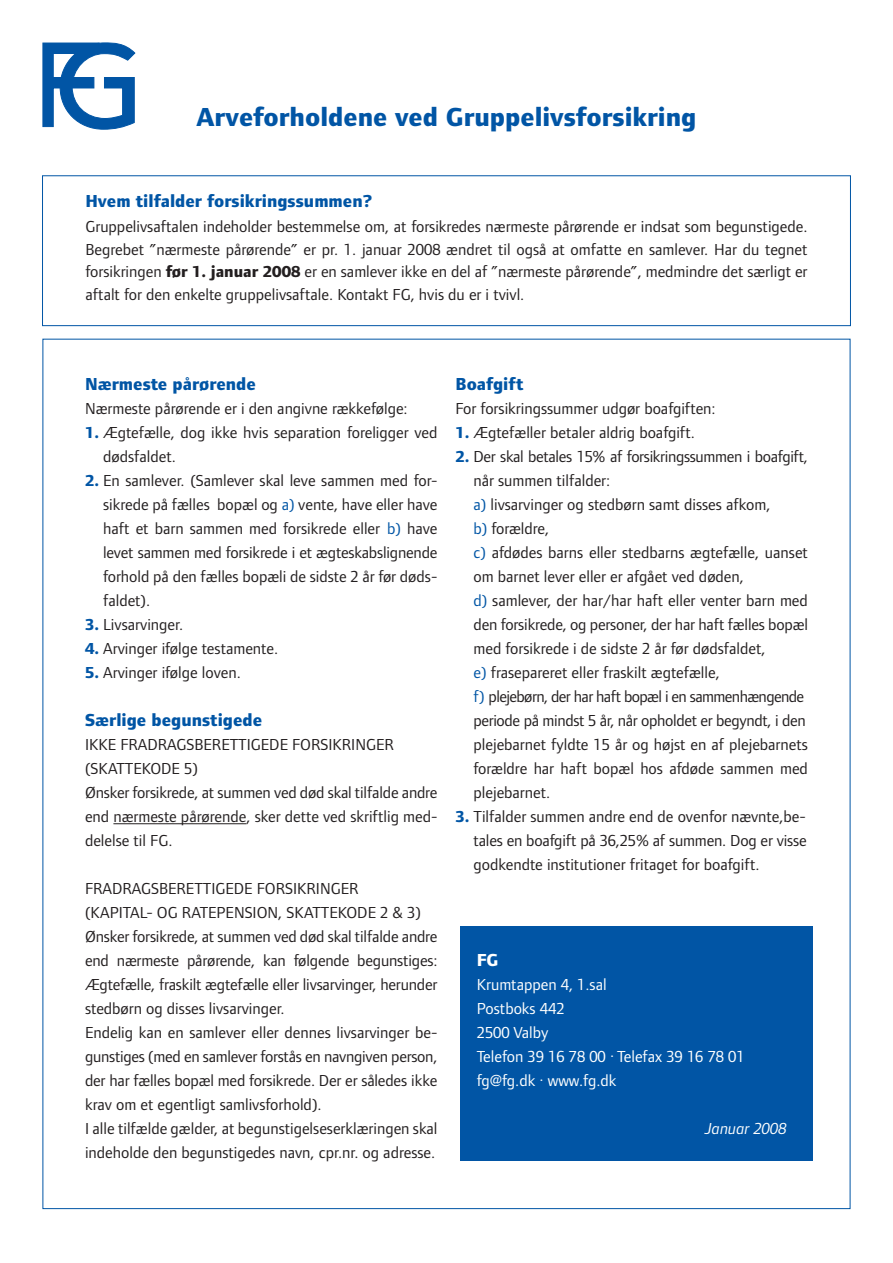
<style>
.page{position:relative;width:893px;height:1263px;background:#fff}
.page>*{position:absolute;margin:0;border:0;box-sizing:border-box;transform-origin:0 0}
.RUBRIK{font:800 27px "Foundry Form Sans";color:#0155a5}
.FED{font:800 18px "Foundry Form Sans";color:#0155a5}
.t1{font:800 18px "Foundry Form Sans";color:#fff}
.BRØD{font:16.5px/24px "Foundry Form Sans";color:#231f20;text-align:justify}
.BRØD-2{font:16.5px/24px "Foundry Form Sans";letter-spacing:-.02em;color:#231f20}
.t2{font:16.5px "Foundry Form Sans";color:#fff}
.t3{font:italic 16.5px "Foundry Form Sans";color:#fff}
.s1{font-weight:800}
.s2{font-weight:800;color:#0155a5}
.s3{color:#0155a5}
</style>
<div class="page">
<div style="left:460px;top:926px;width:352px;height:235px;background:#0155a5"></div>
<div style="left:42px;top:175px;width:809px;height:151px;border:1px solid #0155a5"></div>
<hr style="left:113px;top:823px;width:133px;height:1px;background:#231f20">
<svg style="left:43px;top:43px;width:93px;height:87px"></svg>
<p class="RUBRIK" style="left:196px;top:102px;width:502px">Arveforholdene ved Gruppelivsforsikring</p>
<p class="FED" style="left:85px;top:191px;width:288px">Hvem tilfalder forsikringssummen?</p>
<p class="BRØD" style="left:85px;top:215px;width:724px">Gruppelivsaftalen indeholder bestemmelse om, at forsikredes nærmeste pårørende er indsat som begunstigede.</p>
<p class="BRØD" style="left:85px;top:237px;width:724px">Begrebet ”nærmeste pårørende” er pr. 1. januar 2008 ændret til også at omfatte en samlever. Har du tegnet</p>
<p class="BRØD" style="left:85px;top:260px;width:724px;line-height:22.5px">forsikringen <span class="s1">før 1. januar 2008</span> er en samlever ikke en del af ”nærmeste pårørende”, medmindre det særligt er aftalt for den enkelte gruppelivsaftale. Kontakt FG, hvis du er i tvivl.</p>
<p class="FED" style="left:85px;top:374px;width:172px">Nærmeste pårørende</p>
<p class="BRØD" style="left:85px;top:396px;width:324px">Nærmeste pårørende er i den angivne rækkefølge:</p>
<p class="BRØD" style="left:85px;top:420px;width:354px"><span class="s2">1.</span> Ægtefælle, dog ikke hvis separation foreligger ved</p>
<p class="BRØD" style="left:103px;top:444px;width:74px">dødsfaldet.</p>
<p class="BRØD" style="left:85px;top:468px;width:354px"><span class="s2">2.</span> En samlever. (Samlever skal leve sammen med for-</p>
<p class="BRØD" style="left:103px;top:492px;width:336px">sikrede på fælles bopæl og <span class="s3">a)</span> vente, have eller have</p>
<p class="BRØD" style="left:103px;top:516px;width:336px">haft et barn sammen med forsikrede eller <span class="s3">b)</span> have</p>
<p class="BRØD" style="left:103px;top:540px;width:336px">levet sammen med forsikrede i et ægteskabslignende</p>
<p class="BRØD" style="left:103px;top:564px;width:336px">forhold på den fælles bopæli de sidste 2 år før døds-</p>
<p class="BRØD" style="left:103px;top:588px;width:49px">faldet).</p>
<p class="BRØD" style="left:85px;top:612px;width:100px"><span class="s2">3.</span> Livsarvinger.</p>
<p class="BRØD" style="left:85px;top:636px;width:195px"><span class="s2">4.</span> Arvinger ifølge testamente.</p>
<p class="BRØD" style="left:85px;top:660px;width:157px"><span class="s2">5.</span> Arvinger ifølge loven.</p>
<p class="FED" style="left:85px;top:710px;width:179px">Særlige begunstigede</p>
<p class="BRØD" style="left:85px;top:732px;width:93px">Ikke fradragsb</p>
<p class="BRØD" style="left:204px;top:732px;width:192px">erettigede forsikringer</p>
<p class="BRØD" style="left:85px;top:756px;width:114px">(skattekode 5)</p>
<p class="BRØD" style="left:85px;top:780px;width:354px">Ønsker forsikrede, at summen ved død skal tilfalde andre end nærmeste pårørende, sker dette ved skriftlig med&shy;delelse til FG.</p>
<p class="BRØD" style="left:85px;top:876px;width:57px">Fradragsb</p>
<p class="BRØD" style="left:168px;top:876px;width:192px">erettigede forsikringer</p>
<p class="BRØD" style="left:85px;top:900px;width:337px">(kapital- og ratepension, skattekode 2 &amp; 3)</p>
<p class="BRØD" style="left:85px;top:924px;width:354px">Ønsker forsikrede, at summen ved død skal tilfalde andre end nærmeste pårørende, kan følgende begunstiges:<br>Ægtefælle, fraskilt ægtefælle eller livsarvinger, herunder stedbørn og disses livsarvinger.</p>
<p class="BRØD" style="left:85px;top:1020px;width:354px">Endelig kan en samlever eller dennes livsarvinger be&shy;gunstiges (med en samlever forstås en navngiven person, der har fælles bopæl med forsikrede. Der er således ikke krav om et egentligt samlivsforhold).</p>
<p class="BRØD" style="left:85px;top:1116px;width:354px">I alle tilfælde gælder, at begunstigelseserklæringen skal indeholde den begunstigedes navn, cpr.nr. og adresse.</p>
<p class="FED" style="left:455px;top:374px;width:69px">Boafgift</p>
<p class="BRØD" style="left:455px;top:396px;width:262px">For forsikringssummer udgør boafgiften:</p>
<p class="BRØD" style="left:455px;top:420px;width:241px"><span class="s2">1.</span> Ægtefæller betaler aldrig boafgift.</p>
<p class="BRØD-2" style="left:455px;top:444px;width:354px"><span class="s2">2.</span> Der skal betales 15% af forsikringssummen i boafgift,</p>
<p class="BRØD" style="left:473px;top:468px;width:138px">når summen tilfalder:</p>
<p class="BRØD" style="left:473px;top:492px;width:299px"><span class="s3">a)</span> livsarvinger og stedbørn samt disses afkom,</p>
<p class="BRØD" style="left:473px;top:516px;width:77px"><span class="s3">b)</span> forældre,</p>
<p class="BRØD" style="left:473px;top:540px;width:336px"><span class="s3">c)</span> afdødes barns eller stedbarns ægtefælle, uanset</p>
<p class="BRØD" style="left:473px;top:564px;width:272px">om barnet lever eller er afgået ved døden,</p>
<p class="BRØD" style="left:473px;top:588px;width:336px"><span class="s3">d)</span> samlever, der har/har haft eller venter barn med</p>
<p class="BRØD" style="left:473px;top:612px;width:336px">den forsikrede, og personer, der har haft fælles bopæl</p>
<p class="BRØD" style="left:473px;top:636px;width:294px">med forsikrede i de sidste 2 år før dødsfaldet,</p>
<p class="BRØD" style="left:473px;top:660px;width:248px"><span class="s3">e)</span> frasepareret eller fraskilt ægtefælle,</p>
<p class="BRØD-2" style="left:473px;top:684px;width:336px"><span class="s3">f)</span> plejebørn, der har haft bopæl i en sammenhængende periode på mindst 5 år, når opholdet er begyndt, i den plejebarnet fyldte 15 år og højst en af plejebarnets</p>
<p class="BRØD" style="left:473px;top:756px;width:336px">forældre har haft bopæl hos afdøde sammen med</p>
<p class="BRØD" style="left:473px;top:780px;width:78px">plejebarnet.</p>
<p class="BRØD" style="left:473px;top:804px;width:335px;text-indent:-18px"><span class="s2">3.</span> Tilfalder summen andre end de ovenfor nævnte,be&shy;tales en boafgift på 36,25% af summen. Dog er visse godkendte institutioner fritaget for boafgift.</p>
<p class="t1" style="left:477px;top:950px;width:23px">FG</p>
<p class="t2" style="left:477px;top:975px;width:131px">Krumtappen 4, 1.sal</p>
<p class="t2" style="left:477px;top:999px;width:89px">Postboks 442</p>
<p class="t2" style="left:477px;top:1023px;width:73px">2500 Valby</p>
<p class="t2" style="left:477px;top:1047px;width:270px">Telefon 39 16 78 00 · Telefax 39 16 78 01</p>
<p class="t2" style="left:477px;top:1071px;width:141px">fg@fg.dk · www.fg.dk</p>
<p class="t3" style="left:705px;top:1119px;width:83px">Januar 2008</p>
</div>
